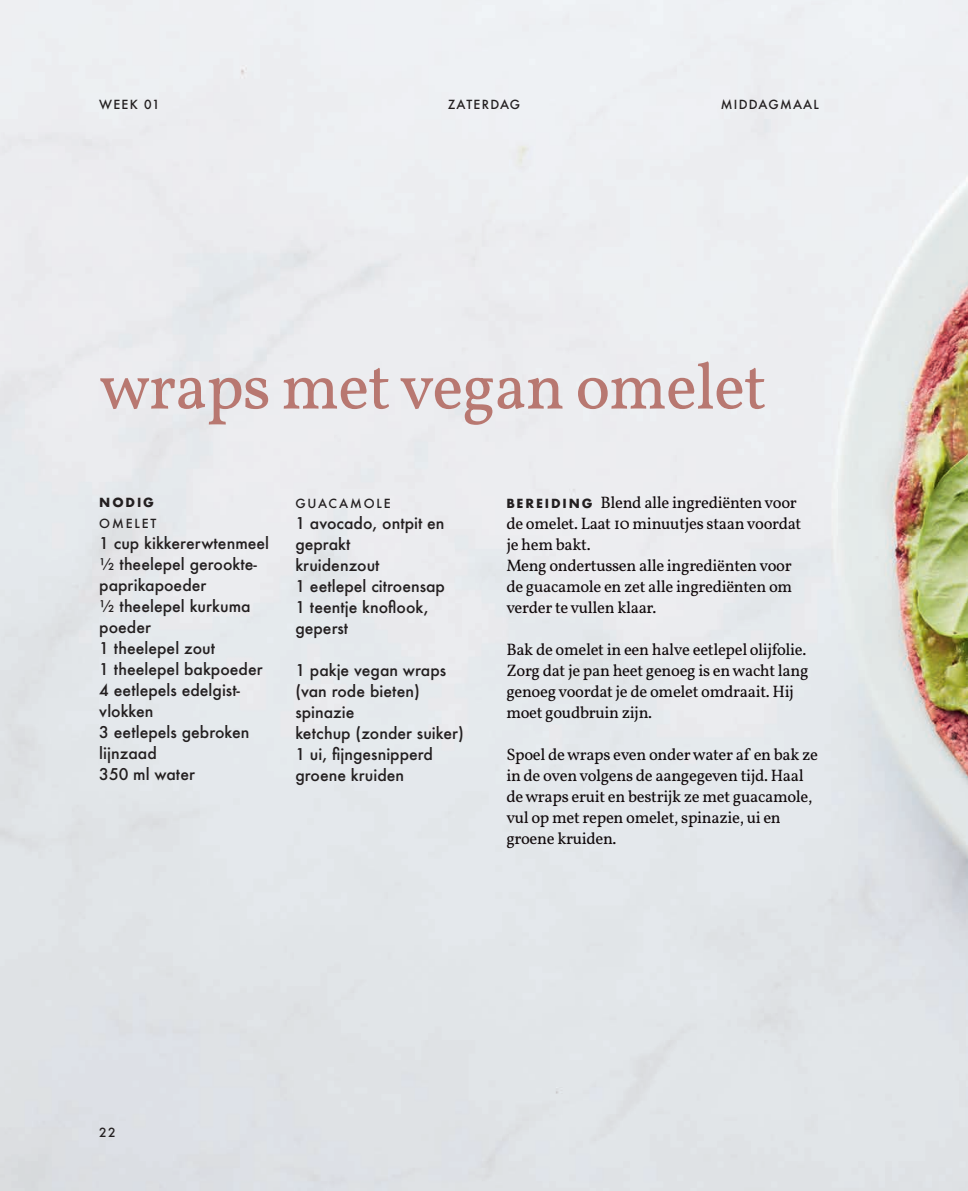
<style>
.page{position:relative;width:968px;height:1191px;background:#fff}
.page>*{position:absolute;margin:0;border:0;box-sizing:border-box;transform-origin:0 0}
.t1{font:65.62px "Vollkorn";letter-spacing:-.02em;color:#b87871}
.t2{font:16.62px/21px "Vollkorn";letter-spacing:-.02em;color:#110a0c}
.t3{font:500 15.75px/21px "Futura";color:#231f20}
.t4{font:500 12.25px "Futura";letter-spacing:.1em;color:#231f20}
.t5{font:500 12.25px "Futura";letter-spacing:.15em;color:#231f20}
.t6{font:700 12.25px "Futura";letter-spacing:.15em;color:#231f20}
.s1{font-family:"Futura";font-weight:700;font-size:12.25px;color:#231f20}
</style>
<div class="page">
<img style="left:0;top:0;width:967px;height:1191px">
<p class="t4" style="left:99px;top:96px;width:62px">WEEK 01</p>
<p class="t4" style="left:447px;top:96px;width:74px">ZATERDAG</p>
<p class="t4" style="left:720px;top:96px;width:100px">MIDDAGMAAL</p>
<h1 class="t1" style="left:99px;top:338px;width:669px">wraps met vegan omelet</h1>
<p class="t6" style="left:99px;top:494px;width:56px">NODIG</p>
<p class="t4" style="left:99px;top:515px;width:59px">OMELET</p>
<p class="t3" style="left:99px;top:533px;width:171px">1 cup kikkererwtenmeel ½ theelepel gerookte&shy;paprikapoeder<br>½ theelepel kurkuma poeder<br>1 theelepel zout<br>1 theelepel bakpoeder<br>4 eetlepels edelgist&shy;vlokken<br>3 eetlepels gebroken lijnzaad<br>350 ml water</p>
<p class="t5" style="left:295px;top:494px;width:97px">GUACAMOLE</p>
<p class="t3" style="left:295px;top:512px;width:151px">1 avocado, ontpit en geprakt<br>kruidenzout<br>1 eetlepel citroensap<br>1 teentje knoflook, geperst</p>
<p class="t3" style="left:295px;top:659px;width:170px">1 pakje vegan wraps (van rode bieten) spinazie<br>ketchup (zonder suiker)<br>1 ui, fijngesnipperd groene kruiden</p>
<p class="t2" style="left:506px;top:491px;width:296px"><span class="s1">B E R E I D I N G</span> Blend alle ingrediënten voor de omelet. Laat 10 minuutjes staan voordat je hem bakt.<br>Meng ondertussen alle ingrediënten voor de guacamole en zet alle ingrediënten om verder te vullen klaar.</p>
<p class="t2" style="left:506px;top:638px;width:304px">Bak de omelet in een halve eetlepel olijfolie.<br>Zorg dat je pan heet genoeg is en wacht lang genoeg voordat je de omelet omdraait. Hij moet goudbruin zijn.</p>
<p class="t2" style="left:506px;top:743px;width:313px">Spoel de wraps even onder water af en bak ze in de oven volgens de aangegeven tijd. Haal de wraps eruit en bestrijk ze met guacamole, vul op met repen omelet, spinazie, ui en groene kruiden.</p>
<p class="t4" style="left:99px;top:1123px;width:18px">22</p>
</div>
